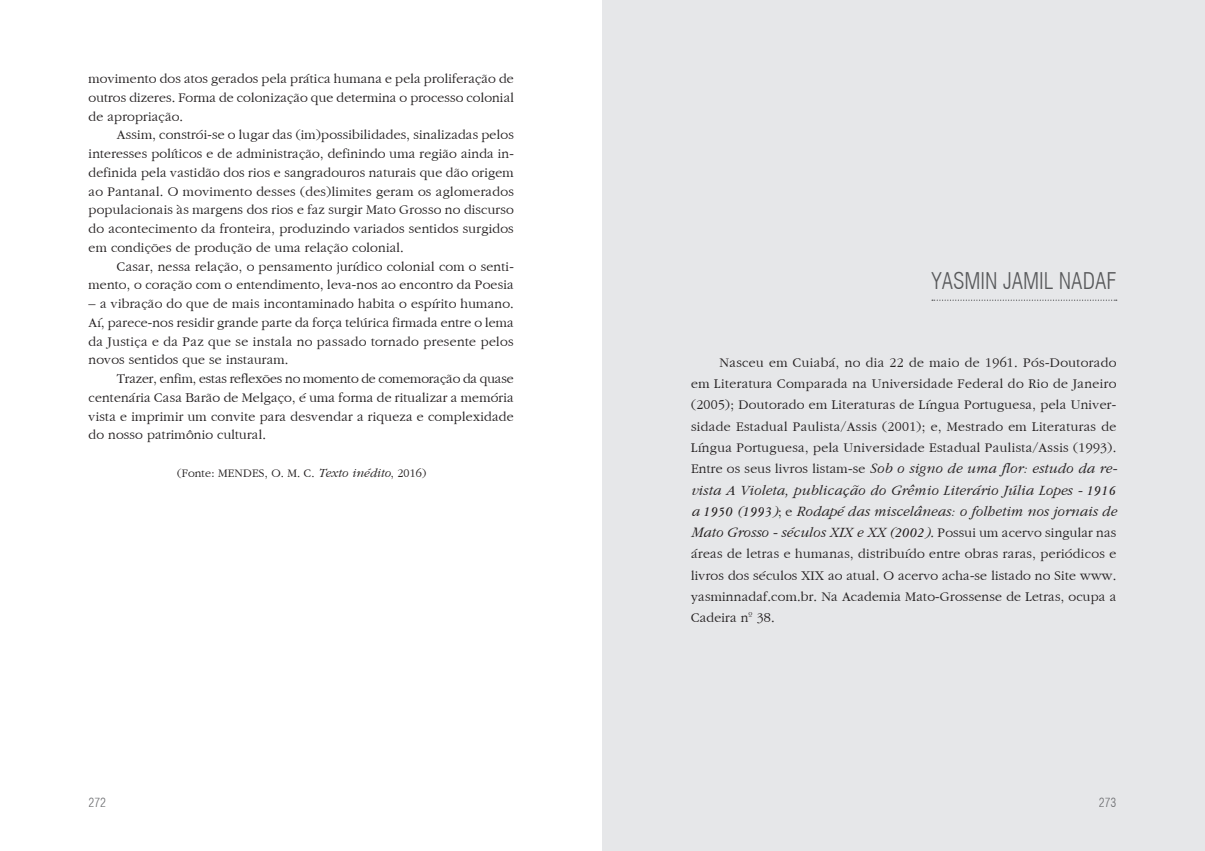
<style>
.page{position:relative;width:1205px;height:851px;background:#fff}
.page>*{position:absolute;margin:0;border:0;box-sizing:border-box;transform-origin:0 0}
.t1{font:300 condensed 22.5px "Swiss 721 BT";color:#57585a}
.t2{font:14.38px/18.8px "Garnet";letter-spacing:.015em;color:#231f20;text-align:justify}
.t3{font:12.5px "Garnet";letter-spacing:.015em;color:#231f20}
.t4{font:300 condensed 12.5px "Swiss 721 BT";color:#6c6d70}
.s1{font-style:italic}
</style>
<div class="page">
<div style="left:602px;top:0;width:603px;height:850px;background:#e6e7e9"></div>
<svg style="left:932px;top:299px;width:185px;height:2px"></svg>
<p class="t2" style="left:89px;top:69px;width:427px">movimento dos atos gerados pela prática humana e pela proliferação de outros dizeres. Forma de colonização que determina o processo colonial de apropriação.</p>
<p class="t2" style="left:89px;top:126px;width:427px;text-indent:28px">Assim, constrói-se o lugar das (im)possibilidades, sinalizadas pelos interesses políticos e de administração, definindo uma região ainda in&shy;definida pela vastidão dos rios e sangradouros naturais que dão origem ao Pantanal. O movimento desses (des)limites geram os aglomerados populacionais às margens dos rios e faz surgir Mato Grosso no discurso do acontecimento da fronteira, produzindo variados sentidos surgidos em condições de produção de uma relação colonial.</p>
<p class="t2" style="left:89px;top:257px;width:427px;text-align:right">Casar, nessa relação, o pensamento jurídico colonial com o senti&shy;mento, o coração com o entendimento, leva-nos ao encontro da Poesia</p>
<p class="t2" style="left:89px;top:294px;width:427px">– a vibração do que de mais incontaminado habita o espírito humano.<br>Aí, parece-nos residir grande parte da força telúrica firmada entre o lema da Justiça e da Paz que se instala no passado tornado presente pelos novos sentidos que se instauram.</p>
<p class="t2" style="left:89px;top:369px;width:427px;text-indent:28px">Trazer, enfim, estas reflexões no momento de comemoração da quase centenária Casa Barão de Melgaço, é uma forma de ritualizar a memória vista e imprimir um convite para desvendar a riqueza e complexidade do nosso patrimônio cultural.</p>
<p class="t3" style="left:177px;top:466px;width:251px">(Fonte: MENDES, O. M. C. <span class="s1">Texto inédito</span>, 2016)</p>
<h1 class="t1" style="left:931px;top:267px;width:186px">YASMIN JAMIL NADAF</h1>
<p class="t2" style="left:691px;top:352px;width:428px;line-height:21.2px;text-indent:28px">Nasceu em Cuiabá, no dia 22 de maio de 1961. Pós-Doutorado em Literatura Comparada na Universidade Federal do Rio de Janeiro (2005); Doutorado em Literaturas de Língua Portuguesa, pela Univer&shy;sidade Estadual Paulista/Assis (2001); e, Mestrado em Literaturas de Língua Portuguesa, pela Universidade Estadual Paulista/Assis (1993).<br>Entre os seus livros listam-se <span class="s1">Sob o signo de uma flor: estudo da re&shy;vista A Violeta, publicação do Grêmio Literário Júlia Lopes - 1916 a 1950 (1993)</span>; e <span class="s1">Rodapé das miscelâneas: o folhetim nos jornais de Mato Grosso - séculos XIX e XX (2002)</span>. Possui um acervo singular nas áreas de letras e humanas, distribuído entre obras raras, periódicos e livros dos séculos XIX ao atual. O acervo acha-se listado no Site www. yasminnadaf.com.br. Na Academia Mato-Grossense de Letras, ocupa a Cadeira nº 38.</p>
<p class="t4" style="left:89px;top:795px;width:19px">272</p>
<p class="t4" style="left:1099px;top:795px;width:19px">273</p>
</div>
